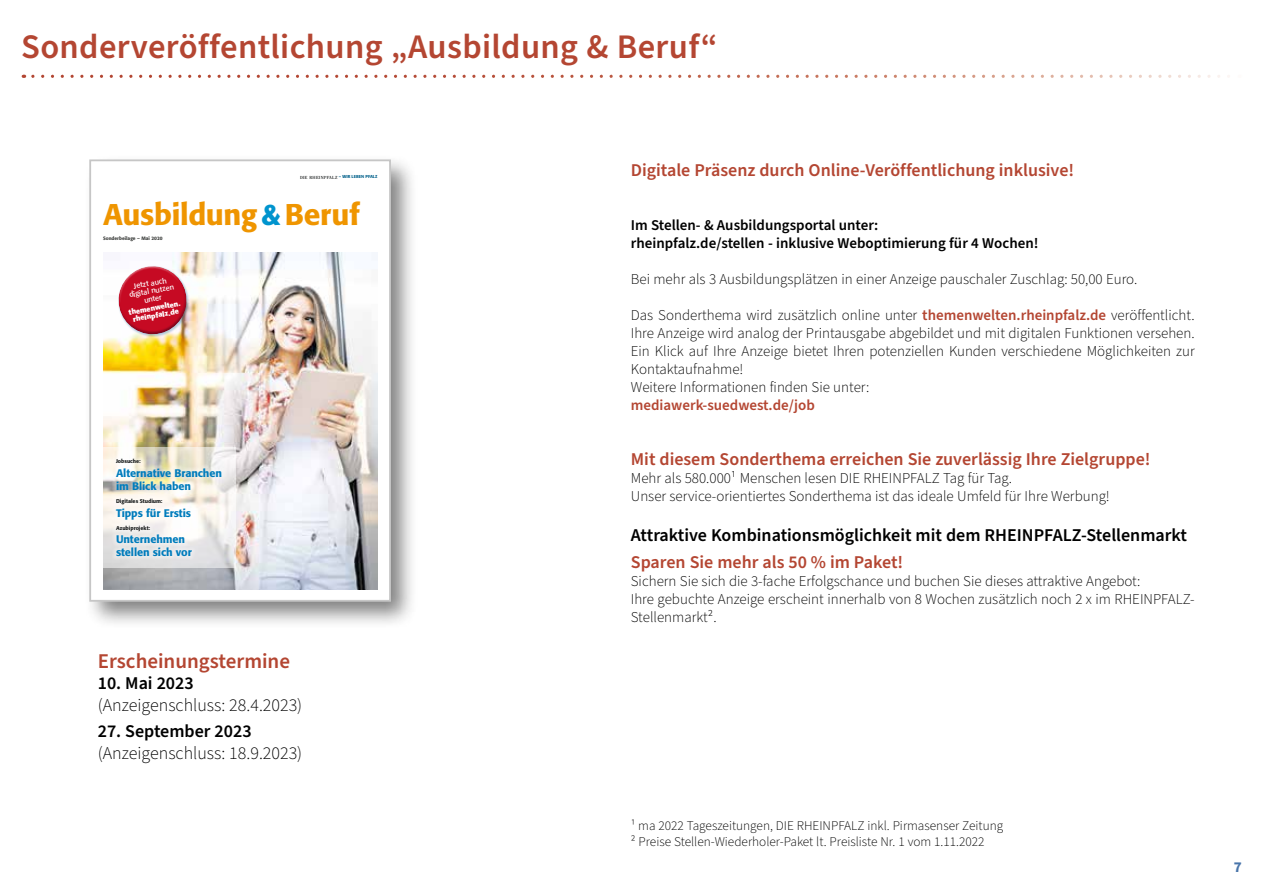
<style>
.page{position:relative;width:1263px;height:893px;background:#fff}
.page>*{position:absolute;margin:0;border:0;box-sizing:border-box;transform-origin:0 0}
.t1{font:600 34.5px "Source Sans Pro";letter-spacing:.01em;color:#b44632}
.t2{font:500 29.7px "Formata";letter-spacing:-.01em;color:#ef9500}
.t3{font:600 21px "Source Sans Pro";color:#b44632}
.t4{font:600 18px "Source Sans Pro";color:#b44632}
.t5{font:600 18px "Source Sans Pro";color:#000}
.t6{font:300 18px "Source Sans Pro";color:#000}
.t7{font:300 15px/18px "Source Sans Pro";color:#000}
.t8{font:600 15px/18px "Source Sans Pro";color:#000}
.t9{font:600 15px "Source Sans Pro";color:#b44632}
.t10{font:700 15px "Source Sans Pro";color:#4975aa}
.t11{font:300 13.35px/16.2px "Source Sans Pro";color:#000}
.t12{font:500 10.95px/13.5px "Formata";letter-spacing:-.01em;color:#007cbc}
.t13{font:7.5px/7.8px "Formata";color:#fff;text-align:center}
.t14{font:700 7.2px/7.5px "Formata";color:#fff;text-align:center}
.t15{font:500 5.4px "Formata";letter-spacing:-.005em;color:#181b1b}
.t16{font:500 4.8px "Formata";color:#3a3c3a}
.t17{font:500 4.2px "Formata";color:#00608a}
.s1{font-family:"Clearface";font-weight:700;font-size:4.35px;color:#181b1b}
.s2{color:#0094ce}
.s3{font-weight:600;color:#b44632}
</style>
<div class="page">
<svg style="left:33px;top:75px;width:1197px;height:3px"></svg>
<div style="left:84px;top:154px;width:334px;height:475px;background:#000;opacity:.5"></div>
<div style="left:90px;top:160px;width:300px;height:441px;background:#fff"></div>
<img style="left:103px;top:252px;width:275px;height:338px">
<img style="left:113px;top:261px;width:78px;height:79px">
<svg style="left:103px;top:447px;width:132px;height:120px"></svg>
<div style="left:112px;top:455px;width:114px;height:106px;background:#fff;opacity:.75"></div>
<div style="left:89px;top:159px;width:302px;height:443px;border:2px solid #c6c6c6"></div>
<h1 class="t1" style="left:21px;top:23px;width:698px">Sonderveröffentlichung „Ausbildung &amp; Beruf“</h1>
<p class="t17" style="left:300px;top:174px;width:79px"><span class="s1">DIE RHEINPFALZ</span> – WIR LEBEN PFALZ</p>
<h2 class="t2" style="left:103px;top:197px;width:258px">Ausbildung<span class="s2">&amp;</span>Beruf</h2>
<p class="t16" style="left:103px;top:236px;width:61px">Sonderbeilage – Mai 2020</p>
<p class="t13" style="left:127px;top:283px;width:47px;rotate:-10deg">Jetzt auch digital nutzen unter</p>
<p class="t14" style="left:128px;top:309px;width:54px;rotate:-10deg">themenwelten. rheinpfalz.de</p>
<p class="t15" style="left:116px;top:458px;width:26px">Jobsuche:</p>
<p class="t12" style="left:116px;top:466px;width:107px">Alternative Branchen im Blick haben</p>
<p class="t15" style="left:116px;top:498px;width:48px">Digitales Studium:</p>
<p class="t12" style="left:116px;top:506px;width:77px">Tipps für Erstis</p>
<p class="t15" style="left:116px;top:525px;width:36px">Azubiprojekt:</p>
<p class="t12" style="left:116px;top:533px;width:77px;line-height:13px">Unternehmen stellen sich vor</p>
<h3 class="t3" style="left:98px;top:647px;width:194px">Erscheinungstermine</h3>
<p class="t5" style="left:98px;top:671px;width:97px">10. Mai 2023</p>
<p class="t6" style="left:98px;top:693px;width:206px">(Anzeigenschluss: 28.4.2023)</p>
<p class="t5" style="left:98px;top:719px;width:155px">27. September 2023</p>
<p class="t6" style="left:98px;top:740px;width:206px">(Anzeigenschluss: 18.9.2023)</p>
<p class="t4" style="left:631px;top:158px;width:445px">Digitale Präsenz durch Online-Veröffentlichung inklusive!</p>
<p class="t8" style="left:631px;top:216px;width:409px">Im Stellen- &amp; Ausbildungsportal unter:<br>rheinpfalz.de/stellen - inklusive Weboptimierung für 4 Wochen!</p>
<p class="t7" style="left:631px;top:270px;width:506px">Bei mehr als 3 Ausbildungsplätzen in einer Anzeige pauschaler Zuschlag: 50,00 Euro.</p>
<p class="t7" style="left:631px;top:306px;width:565px">Das Sonderthema wird zusätzlich online unter <span class="s3">themenwelten.rheinpfalz.de</span> veröffentlicht.<br>Ihre Anzeige wird analog der Printausgabe abgebildet und mit digitalen Funktionen versehen.<br>Ein Klick auf Ihre Anzeige bietet Ihren potenziellen Kunden verschiedene Möglichkeiten zur Kontaktaufnahme!<br>Weitere Informationen finden Sie unter:</p>
<p class="t9" style="left:631px;top:395px;width:185px">mediawerk-suedwest.de/job</p>
<p class="t4" style="left:631px;top:447px;width:521px">Mit diesem Sonderthema erreichen Sie zuverlässig Ihre Zielgruppe!</p>
<p class="t7" style="left:631px;top:469px;width:480px">Mehr als 580.0001 Menschen lesen DIE RHEINPFALZ Tag für Tag.<br>Unser service-orientiertes Sonderthema ist das ideale Umfeld für Ihre Werbung!</p>
<p class="t5" style="left:631px;top:523px;width:558px">Attraktive Kombinationsmöglichkeit mit dem RHEINPFALZ-Stellenmarkt</p>
<p class="t4" style="left:631px;top:550px;width:274px">Sparen Sie mehr als 50 % im Paket!</p>
<p class="t7" style="left:631px;top:572px;width:565px">Sichern Sie sich die 3-fache Erfolgschance und buchen Sie dieses attraktive Angebot:<br>Ihre gebuchte Anzeige erscheint innerhalb von 8 Wochen zusätzlich noch 2 x im RHEINPFALZ-<br>Stellenmarkt².</p>
<p class="t11" style="left:631px;top:817px;width:374px">¹ ma 2022 Tageszeitungen, DIE RHEINPFALZ inkl. Pirmasenser Zeitung<br>² Preise Stellen-Wiederholer-Paket lt. Preisliste Nr. 1 vom 1.11.2022</p>
<p class="t10" style="left:1234px;top:856px;width:10px">7</p>
</div>
